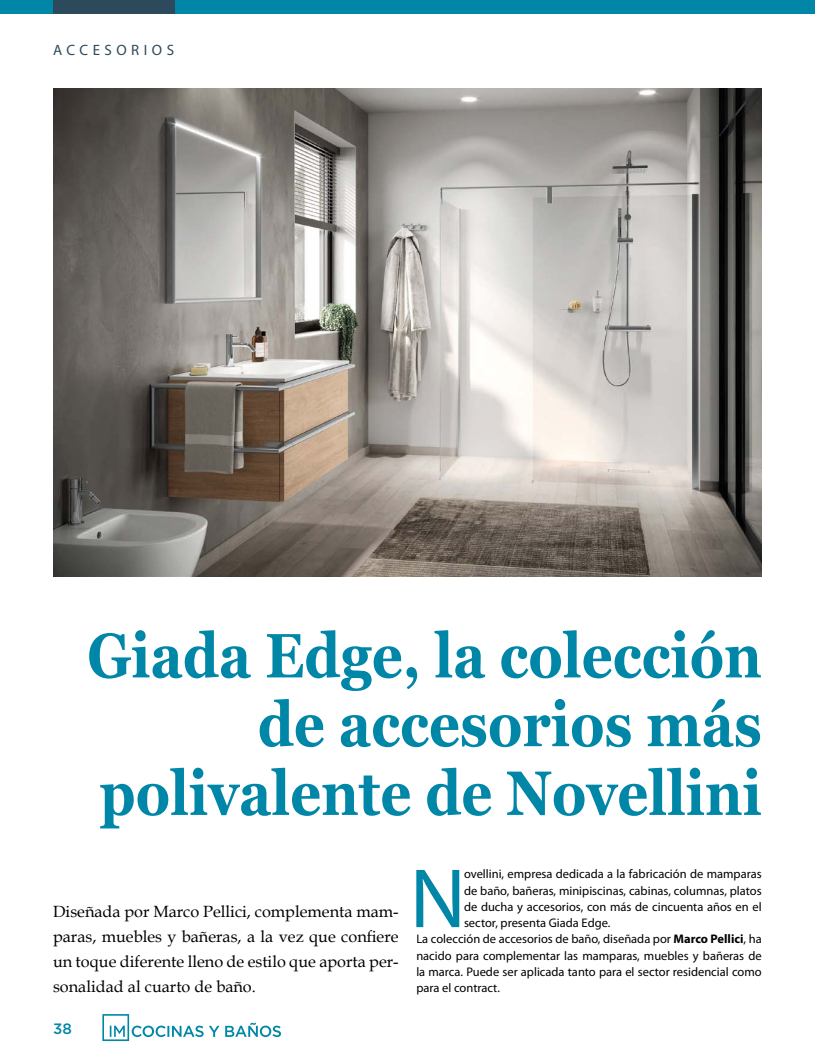
<style>
.page{position:relative;width:815px;height:1063px;background:#fff}
.page>*{position:absolute;margin:0;border:0;box-sizing:border-box;transform-origin:0 0}
.t1{font:84.88px "Myriad Pro";color:#0087a8}
.t2{font:700 62.5px/68.8px "Georgia";color:#0087a8;text-align:right;scale:.87 1}
.t3{font:16.25px/25px "Book Antiqua";color:#000;text-align:justify}
.t4{font:15px "Myriad Pro";letter-spacing:.3em;color:#2c4a5c}
.t5{font:500 15px "Gotham";color:#0087a8}
.t6{font:12.5px "Myriad Pro";color:#000}
.s1{font-weight:700}
</style>
<div class="page">
<div style="left:0;top:0;width:815px;height:14px;background:#0087a8"></div>
<div style="left:53px;top:0;width:121px;height:14px;background:#2c4a5c"></div>
<svg style="left:102px;top:1014px;width:117px;height:27px"></svg>
<svg style="left:225px;top:1023px;width:56px;height:14px"></svg>
<img style="left:53px;top:89px;width:709px;height:487px">
<p class="t4" style="left:53px;top:41px;width:123px">ACCESORIOS</p>
<h2 class="t2" style="left:87px;top:618px;width:777px">Giada Edge, la colección de accesorios más polivalente de Novellini</h2>
<h3 class="t3" style="left:53px;top:899px;width:347px">Diseñada por Marco Pellici, complementa mam&shy;paras, muebles y bañeras, a la vez que confiere un toque diferente lleno de estilo que aporta per&shy;sonalidad al cuarto de baño.</h3>
<p class="t5" style="left:53px;top:1018px;width:20px">38</p>
<h1 class="t1" style="left:410px;top:846px;width:57px">N</h1>
<p class="t6" style="left:464px;top:866px;width:299px">ovellini, empresa dedicada a la fabricación de mamparas</p>
<p class="t6" style="left:464px;top:883px;width:299px">de baño, bañeras, minipiscinas, cabinas, columnas, platos</p>
<p class="t6" style="left:464px;top:899px;width:299px">de ducha y accesorios, con más de cincuenta años en el</p>
<p class="t6" style="left:464px;top:915px;width:148px">sector, presenta Giada Edge.</p>
<p class="t6" style="left:416px;top:931px;width:347px">La colección de accesorios de baño, diseñada por <span class="s1">Marco Pellici</span>, ha</p>
<p class="t6" style="left:416px;top:948px;width:347px">nacido para complementar las mamparas, muebles y bañeras de</p>
<p class="t6" style="left:416px;top:964px;width:347px">la marca. Puede ser aplicada tanto para el sector residencial como</p>
<p class="t6" style="left:416px;top:980px;width:85px">para el contract.</p>
</div>
